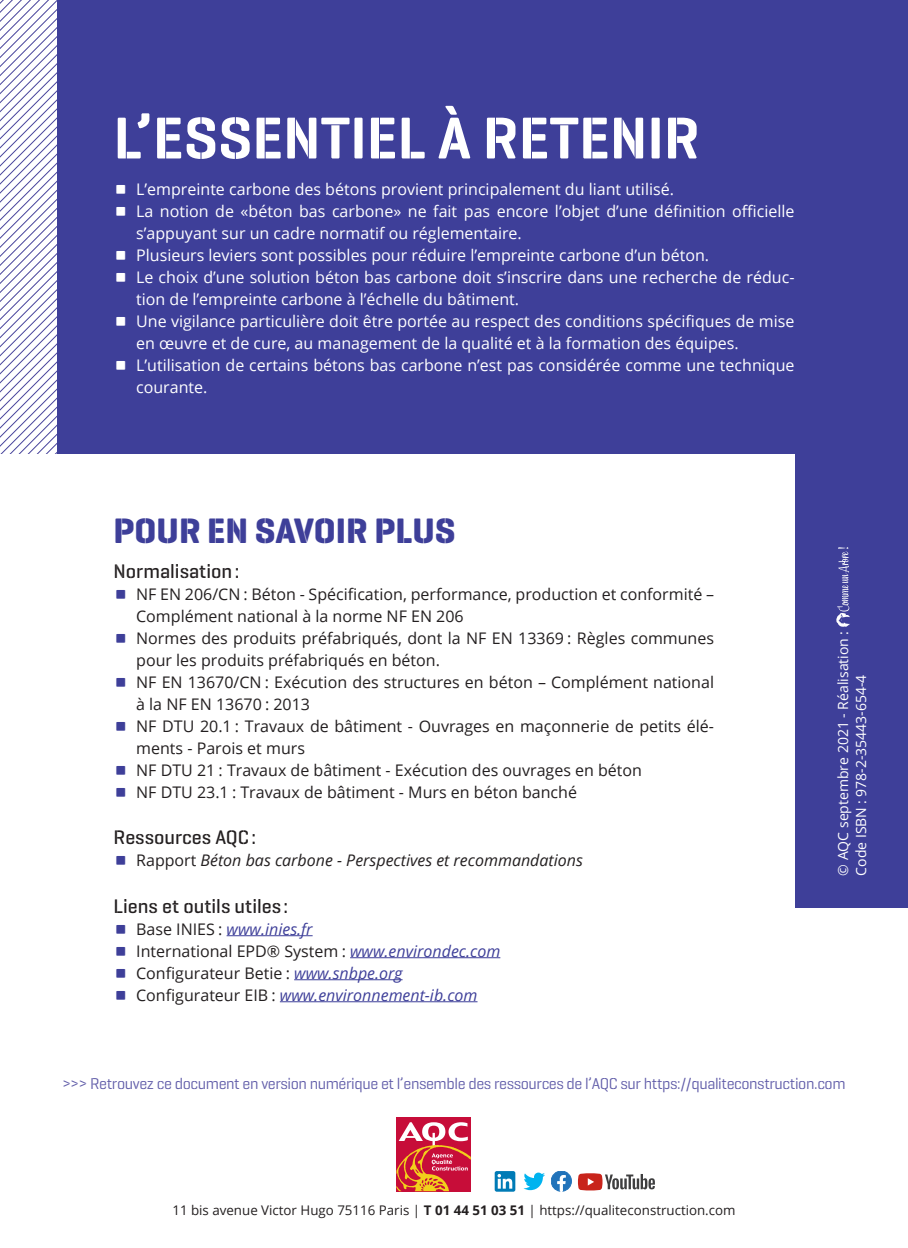
<style>
.page{position:relative;width:908px;height:1248px;background:#fff}
.page>*{position:absolute;margin:0;border:0;box-sizing:border-box;transform-origin:0 0}
.t1{font:600 60px "Geogrotesque Stencil A";color:#fff}
.t2{font:700 36px "Geogrotesque Stencil A";color:#3e3f99}
.t3{font:700 36px "Geogrotesque Stencil A";color:#fff}
.t4{font:500 20px "Geogrotesque Stencil A";color:#231f20}
.t5{font:16px/22px "Open Sans";color:#fff}
.t6{font:16px/22px "Open Sans";color:#231f20}
.t7{font:16px "Geogrotesque Stencil A";letter-spacing:-.025em;color:#5f5ba8}
.t8{font:italic 16px "Open Sans";color:#3e3f99}
.t9{font:italic 16px "Open Sans";color:#231f20}
.t10{font:14px/18px "Open Sans";color:#fff}
.t11{font:13.4px "Open Sans";color:#231f20}
.t12{font:700 8px "Open Sans";color:#231f20}
.s1{font-style:normal}
.s2{font-style:normal;color:#231f20}
.s3{font-style:italic;color:#3e3f99}
.s4{font-weight:700}
</style>
<div class="page">
<div style="left:57px;top:0;width:850px;height:907px;background:#3e3f99"></div>
<div style="left:0;top:454px;width:794px;height:590px;background:#fff"></div>
<hr style="left:226px;top:935px;width:86px;height:1px;background:#3e3f99">
<hr style="left:350px;top:957px;width:150px;height:1px;background:#3e3f99">
<hr style="left:294px;top:979px;width:108px;height:1px;background:#3e3f99">
<hr style="left:280px;top:1001px;width:197px;height:1px;background:#3e3f99">
<svg style="left:836px;top:547px;width:13px;height:80px"></svg>
<svg style="left:0;top:0;width:57px;height:454px"></svg>
<div style="left:396px;top:1116px;width:74px;height:74px;background:#c70d39"></div>
<svg style="left:396px;top:1122px;width:74px;height:68px"></svg>
<svg style="left:494px;top:1170px;width:21px;height:21px"></svg>
<svg style="left:523px;top:1172px;width:22px;height:17px"></svg>
<svg style="left:497px;top:1173px;width:15px;height:15px"></svg>
<svg style="left:578px;top:1173px;width:76px;height:17px"></svg>
<svg style="left:551px;top:1171px;width:20px;height:20px"></svg>
<h1 class="t1" style="left:113px;top:100px;width:587px">L’ESSENTIEL À RETENIR</h1>
<h2 class="t3" style="left:113px;top:166px;width:16px">Δ</h2>
<p class="t5" style="left:136px;top:178px;width:539px">L’empreinte carbone des bétons provient principalement du liant utilisé.</p>
<h2 class="t3" style="left:113px;top:188px;width:16px">Δ</h2>
<p class="t5" style="left:136px;top:200px;width:659px">La notion de «béton bas carbone» ne fait pas encore l’objet d’une définition officielle s’appuyant sur un cadre normatif ou réglementaire.</p>
<h2 class="t3" style="left:113px;top:232px;width:16px">Δ</h2>
<p class="t5" style="left:136px;top:244px;width:574px">Plusieurs leviers sont possibles pour réduire l’empreinte carbone d’un béton.</p>
<h2 class="t3" style="left:113px;top:254px;width:16px">Δ</h2>
<p class="t5" style="left:136px;top:266px;width:659px">Le choix d’une solution béton bas carbone doit s’inscrire dans une recherche de réduc&shy;tion de l’empreinte carbone à l’échelle du bâtiment.</p>
<h2 class="t3" style="left:113px;top:298px;width:16px">Δ</h2>
<p class="t5" style="left:136px;top:310px;width:659px">Une vigilance particulière doit être portée au respect des conditions spécifiques de mise en œuvre et de cure, au management de la qualité et à la formation des équipes.</p>
<h2 class="t3" style="left:113px;top:342px;width:16px">Δ</h2>
<p class="t5" style="left:136px;top:354px;width:659px">L’utilisation de certains bétons bas carbone n’est pas considérée comme une technique courante.</p>
<h2 class="t2" style="left:113px;top:508px;width:343px">POUR EN SAVOIR PLUS</h2>
<p class="t4" style="left:113px;top:559px;width:127px">Normalisation:</p>
<h2 class="t2" style="left:113px;top:571px;width:16px">Δ</h2>
<p class="t6" style="left:136px;top:583px;width:579px">NF EN 206/CN : Béton - Spécification, performance, production et conformité –<br>Complément national à la norme NF EN 206</p>
<h2 class="t2" style="left:113px;top:615px;width:16px">Δ</h2>
<p class="t6" style="left:136px;top:627px;width:579px">Normes des produits préfabriqués, dont la NF EN 13369 : Règles communes pour les produits préfabriqués en béton.</p>
<h2 class="t2" style="left:113px;top:659px;width:16px">Δ</h2>
<p class="t6" style="left:136px;top:671px;width:579px">NF EN 13670/CN : Exécution des structures en béton – Complément national à la NF EN 13670 : 2013</p>
<h2 class="t2" style="left:113px;top:703px;width:16px">Δ</h2>
<p class="t6" style="left:136px;top:715px;width:579px">NF DTU 20.1 : Travaux de bâtiment - Ouvrages en maçonnerie de petits élé&shy;ments - Parois et murs</p>
<h2 class="t2" style="left:113px;top:747px;width:16px">Δ</h2>
<p class="t6" style="left:136px;top:759px;width:507px">NF DTU 21 : Travaux de bâtiment - Exécution des ouvrages en béton</p>
<h2 class="t2" style="left:113px;top:769px;width:16px">Δ</h2>
<p class="t6" style="left:136px;top:781px;width:442px">NF DTU 23.1 : Travaux de bâtiment - Murs en béton banché</p>
<p class="t4" style="left:113px;top:825px;width:144px">Ressources AQC:</p>
<h2 class="t2" style="left:113px;top:837px;width:16px">Δ</h2>
<p class="t9" style="left:136px;top:849px;width:448px"><span class="s1">Rapport</span> Béton bas carbone - Perspectives et recommandations</p>
<p class="t4" style="left:113px;top:893px;width:176px">Liens et outils utiles :</p>
<h2 class="t2" style="left:113px;top:905px;width:16px">Δ</h2>
<p class="t8" style="left:136px;top:917px;width:178px"><span class="s2">Base INIES :</span> www.inies.fr</p>
<h2 class="t2" style="left:113px;top:927px;width:16px">Δ</h2>
<p class="t6" style="left:136px;top:939px;width:365px">International EPD® System : <span class="s3">www.environdec.com</span></p>
<h2 class="t2" style="left:113px;top:949px;width:16px">Δ</h2>
<p class="t6" style="left:136px;top:961px;width:268px">Configurateur Betie : <span class="s3">www.snbpe.org</span></p>
<h2 class="t2" style="left:113px;top:971px;width:16px">Δ</h2>
<p class="t8" style="left:136px;top:983px;width:342px"><span class="s2">Configurateur EIB :</span> www.environnement-ib.com</p>
<p class="t10" style="left:833px;top:875px;width:245px;rotate:-90deg">© AQC septembre 2021 - Réalisation :<br>Code ISBN : 978-2-35443-654-4</p>
<p class="t7" style="left:62px;top:1073px;width:784px">&gt;&gt;&gt; Retrouvez ce document en version numérique et l’ensemble des ressources de l’AQC sur https://qualiteconstruction.com</p>
<p class="t11" style="left:172px;top:1201px;width:564px">11 bis avenue Victor Hugo 75116 Paris | <span class="s4">T 01 44 51 03 51</span> | https://qualiteconstruction.com</p>
<p class="t12" style="left:396px;top:1204px;width:92px">Prévenir les désordres,</p>
</div>
